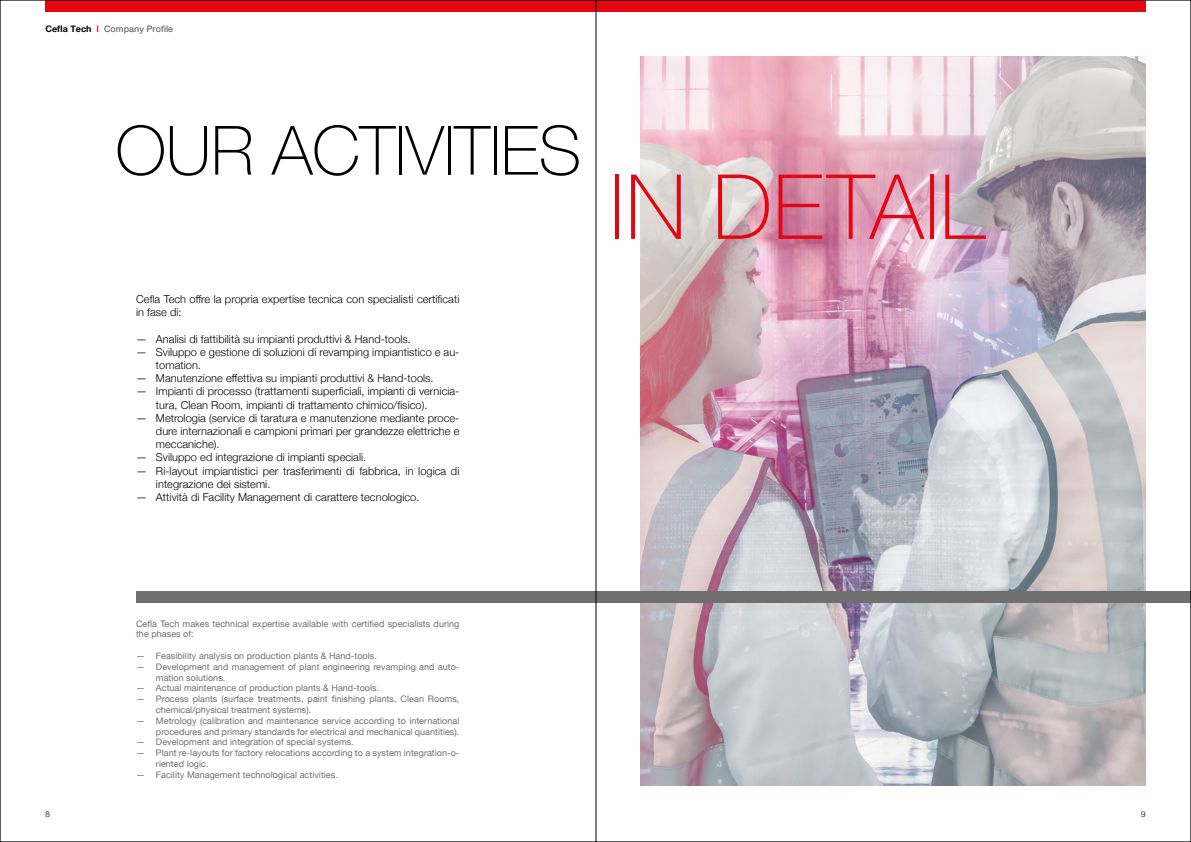
<style>
.page{position:relative;width:1191px;height:842px;background:#fff}
.page>*{position:absolute;margin:0;border:0;box-sizing:border-box;transform-origin:0 0}
.t1{font:100 90px "Helvetica Neue LT Std";letter-spacing:.005em;color:#e30613}
.t2{font:100 68px "Helvetica Neue LT Std";letter-spacing:-.005em;color:#000}
.t3{font:300 11px/13.2px "Helvetica Neue";letter-spacing:.005em;color:#000}
.t4{font:9px/10.8px "Helvetica Neue";letter-spacing:.005em;color:#706f6f}
.t5{font:500 9px "Helvetica Neue";color:#706f6f}
.t6{font:300 8px "Helvetica Neue LT Std";color:#000}
.s1{font-weight:700;color:#000}
.s2{color:#e30613}
</style>
<div class="page">
<img style="left:641px;top:57px;width:504px;height:728px">
<div style="left:136px;top:592px;width:1055px;height:11px;background:#706f6f"></div>
<div style="left:45px;top:0;width:1100px;height:11px;background:#e30613"></div>
<hr style="left:596px;top:0;width:1px;height:842px;background:#000">
<p class="t5" style="left:45px;top:21px;width:129px"><span class="s1">Cefla Tech</span> <span class="s2">I</span> Company Profile</p>
<h2 class="t2" style="left:116px;top:112px;width:467px">OUR ACTIVITIES</h2>
<p class="t3" style="left:136px;top:292px;width:325px">Cefla Tech offre la propria expertise tecnica con specialisti certificati in fase di:</p>
<p class="t3" style="left:136px;top:331px;width:276px">— Analisi di fattibilità su impianti produttivi &amp; Hand-tools.</p>
<p class="t3" style="left:156px;top:345px;width:305px;text-indent:-20px">— Sviluppo e gestione di soluzioni di revamping impiantistico e au&shy;tomation.</p>
<p class="t3" style="left:136px;top:371px;width:299px">— Manutenzione effettiva su impianti produttivi &amp; Hand-tools.</p>
<p class="t3" style="left:156px;top:384px;width:305px;text-indent:-20px">— Impianti di processo (trattamenti superficiali, impianti di vernicia&shy;tura, Clean Room, impianti di trattamento chimico/fisico).</p>
<p class="t3" style="left:156px;top:411px;width:305px;text-align:justify;text-indent:-20px">— Metrologia (service di taratura e manutenzione mediante proce&shy;dure internazionali e campioni primari per grandezze elettriche e meccaniche).</p>
<p class="t3" style="left:136px;top:450px;width:232px">— Sviluppo ed integrazione di impianti speciali.</p>
<p class="t3" style="left:156px;top:463px;width:305px;text-indent:-20px">— Ri-layout impiantistici per trasferimenti di fabbrica, in logica di integrazione dei sistemi.</p>
<p class="t3" style="left:136px;top:490px;width:285px">— Attività di Facility Management di carattere tecnologico.</p>
<h1 class="t1" style="left:609px;top:155px;width:376px">IN DETAIL</h1>
<p class="t4" style="left:136px;top:618px;width:325px">Cefla Tech makes technical expertise available with certified specialists during the phases of:</p>
<p class="t4" style="left:136px;top:651px;width:242px">— Feasibility analysis on production plants &amp; Hand-tools.</p>
<p class="t4" style="left:156px;top:662px;width:305px;text-indent:-20px">— Development and management of plant engineering revamping and auto&shy;mation solutions.</p>
<p class="t4" style="left:136px;top:683px;width:245px">— Actual maintenance of production plants &amp; Hand-tools.</p>
<p class="t4" style="left:156px;top:694px;width:305px;text-indent:-20px">— Process plants (surface treatments, paint finishing plants, Clean Rooms, chemical/physical treatment systems).</p>
<p class="t4" style="left:136px;top:716px;width:325px;text-align:right">— Metrology (calibration and maintenance service according to international procedures and primary standards for electrical and mechanical quantities).</p>
<p class="t4" style="left:136px;top:737px;width:219px">— Development and integration of special systems.</p>
<p class="t4" style="left:156px;top:748px;width:305px;text-indent:-20px">— Plant re-layouts for factory relocations according to a system integration-o&shy;riented logic.</p>
<p class="t4" style="left:136px;top:770px;width:203px">— Facility Management technological activities.</p>
<p class="t6" style="left:45px;top:809px;width:6px">8</p>
<p class="t6" style="left:1141px;top:809px;width:6px">9</p>
</div>
